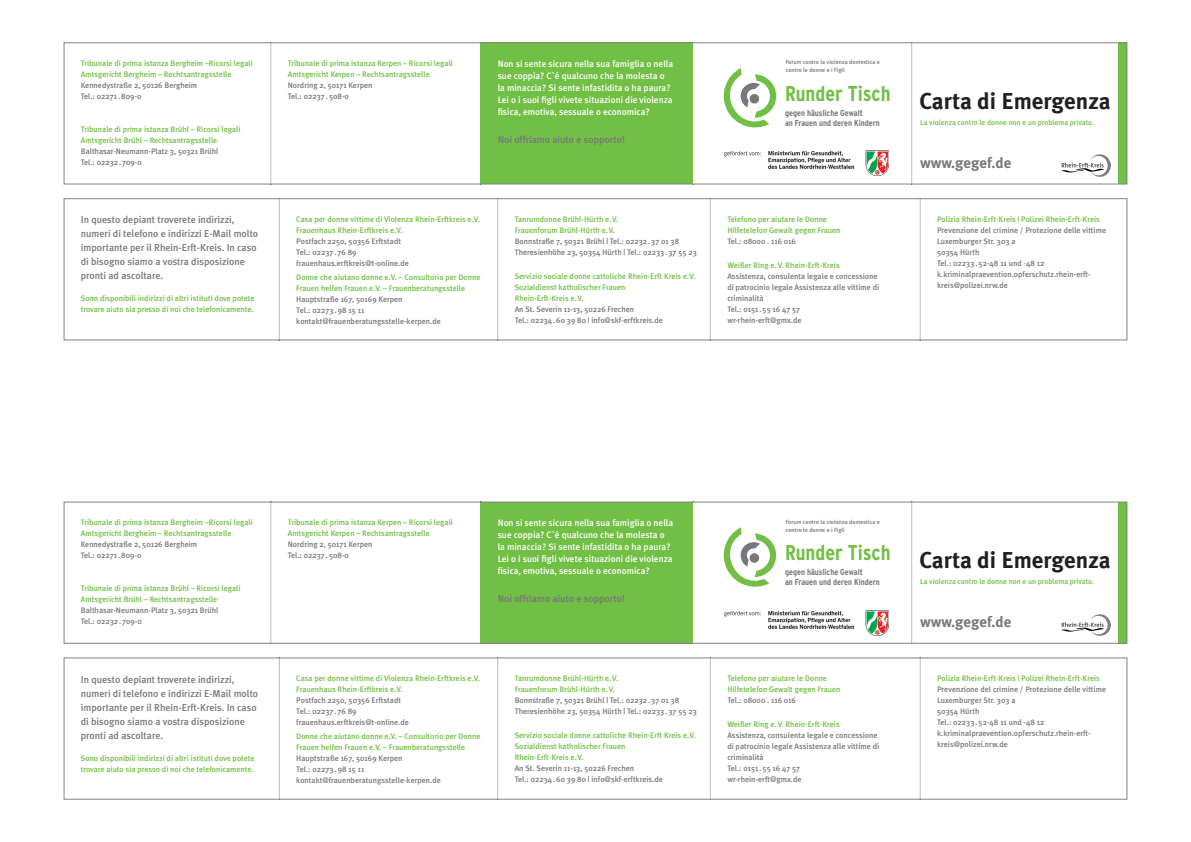
<style>
.page{position:relative;width:1191px;height:842px;background:#fff}
.page>*{position:absolute;margin:0;border:0;box-sizing:border-box;transform-origin:0 0}
.t1{font:700 23px "Meta Plus";color:#231f20}
.t2{font:700 condensed 21.4px "Interstate";color:#71bf44}
.t3{font:700 15px "Meta Plus";color:#76787b}
.t4{font:500 10px/14px "Meta Plus";color:#76787b}
.t5{font:500 9.3px/12px "Meta Plus";color:#fff}
.t6{font:700 condensed 8.7px/10.4px "Interstate";color:#76787b}
.t7{font:500 8px/11px "Meta Plus";color:#71bf44}
.t8{font:500 8px/11px "Meta Plus";color:#76787b}
.t9{font:500 7.5px "Meta Plus";color:#71bf44}
.t10{font:500 6px/8px "Meta Plus";color:#76787b}
</style>
<div class="page">
<hr style="left:270px;top:43px;width:1px;height:141px;background:#bcbdc0">
<hr style="left:911px;top:43px;width:1px;height:141px;background:#bcbdc0">
<svg style="left:723px;top:68px;width:53px;height:60px"></svg>
<img style="left:1062px;top:155px;width:48px;height:21px">
<div style="left:480px;top:43px;width:213px;height:141px;background:#71bf44"></div>
<img style="left:724px;top:151px;width:165px;height:25px">
<div style="left:1118px;top:43px;width:9px;height:141px;background:#71bf44"></div>
<div style="left:64px;top:43px;width:1063px;height:141px;border:1px solid #808285"></div>
<hr style="left:270px;top:502px;width:1px;height:141px;background:#bcbdc0">
<hr style="left:911px;top:502px;width:1px;height:141px;background:#bcbdc0">
<svg style="left:723px;top:527px;width:53px;height:60px"></svg>
<img style="left:1062px;top:614px;width:48px;height:21px">
<div style="left:480px;top:502px;width:213px;height:141px;background:#71bf44"></div>
<img style="left:724px;top:610px;width:165px;height:25px">
<div style="left:1118px;top:502px;width:9px;height:141px;background:#71bf44"></div>
<div style="left:64px;top:502px;width:1063px;height:141px;border:1px solid #808285"></div>
<hr style="left:279px;top:198px;width:1px;height:142px;background:#bcbdc0">
<hr style="left:497px;top:198px;width:1px;height:142px;background:#bcbdc0">
<hr style="left:710px;top:198px;width:1px;height:142px;background:#bcbdc0">
<hr style="left:920px;top:198px;width:1px;height:142px;background:#bcbdc0">
<div style="left:64px;top:198px;width:1063px;height:142px;border:1px solid #808285"></div>
<hr style="left:279px;top:658px;width:1px;height:141px;background:#bcbdc0">
<hr style="left:497px;top:658px;width:1px;height:141px;background:#bcbdc0">
<hr style="left:710px;top:658px;width:1px;height:141px;background:#bcbdc0">
<hr style="left:920px;top:658px;width:1px;height:141px;background:#bcbdc0">
<p class="t10" style="left:785px;top:58px;width:96px">Forum contro la violenza domestica e contro le donne e i Figli</p>
<p class="t7" style="left:81px;top:57px;width:174px">Tribunale di prima istanza Bergheim –Ricorsi legali<br>Amtsgericht Bergheim – Rechtsantragsstelle</p>
<p class="t8" style="left:81px;top:79px;width:118px">Kennedystraße 2, 50126 Bergheim<br>Tel.: 02271 .809-0</p>
<p class="t7" style="left:81px;top:123px;width:161px">Tribunale di prima istanza Brühl – Ricorsi legali<br>Amtsgericht Brühl – Rechtsantragsstelle</p>
<p class="t8" style="left:81px;top:145px;width:139px">Balthasar-Neumann-Platz 3, 50321 Brühl<br>Tel.: 02232. 709-0</p>
<h3 class="t3" style="left:920px;top:154px;width:93px">www.gegef.de</h3>
<p class="t7" style="left:288px;top:57px;width:167px">Tribunale di prima istanza Kerpen – Ricorsi legali<br>Amtsgericht Kerpen – Rechtsantragsstelle</p>
<p class="t8" style="left:288px;top:79px;width:86px">Nordring 2, 50171 Kerpen<br>Tel.: 02237 .508-0</p>
<p class="t5" style="left:497px;top:58px;width:177px">Non si sente sicura nella sua famiglia o nella sue coppia? C`é qualcuno che la molesta o la minaccia? Si sente infastidita o ha paura?<br>Lei o i suoi figli vivete situazioni die violenza fisica, emotiva, sessuale o economica?</p>
<p class="t4" style="left:497px;top:132px;width:129px">Noi offriamo aiuto e sopporto!</p>
<h2 class="t2" style="left:785px;top:81px;width:107px">Runder Tisch</h2>
<p class="t6" style="left:785px;top:107px;width:96px">gegen häusliche Gewalt<br>an Frauen und deren Kindern</p>
<h1 class="t1" style="left:919px;top:88px;width:193px">Carta di Emergenza</h1>
<p class="t9" style="left:920px;top:118px;width:175px">La violenza contro le donne non e un problema privato.</p>
<p class="t4" style="left:81px;top:213px;width:179px">In questo depiant troverete indirizzi, numeri di telefono e indirizzi E-Mail molto importante per il Rhein-Erft-Kreis. In caso di bisogno siamo a vostra disposizione pronti ad ascoltare.</p>
<p class="t7" style="left:81px;top:293px;width:175px">Sono disponibili indirizzi di altri istituti dove potete trovare aiuto sia presso di noi che telefonicamente.</p>
<p class="t7" style="left:296px;top:213px;width:185px">Casa per donne vittime di Violenza Rhein-Erftkreis e.V.<br>Frauenhaus Rhein-Erftkreis e.V.</p>
<p class="t8" style="left:296px;top:235px;width:114px">Postfach 2250, 50356 Erftstadt<br>Tel.: 02237 . 76 89 frauenhaus.erftkreis@t-online.de</p>
<p class="t7" style="left:296px;top:271px;width:186px">Donne che aiutano donne e.V. – Consultorio per Donne<br>Frauen helfen Frauen e.V. – Frauenberatungsstelle</p>
<p class="t8" style="left:296px;top:293px;width:146px">Hauptstraße 167, 50169 Kerpen<br>Tel.: 02273.98 15 11 kontakt@frauenberatungsstelle-kerpen.de</p>
<p class="t7" style="left:514px;top:213px;width:105px">Tanrumdonne Brühl-Hürth e.V.<br>Frauenforum Brühl-Hürth e.V.</p>
<p class="t8" style="left:514px;top:235px;width:184px">Bonnstraße 7, 50321 Brühl | Tel.: 02232.37 01 38<br>Theresienhöhe 23, 50354 Hürth | Tel.: 02233.37 55 23</p>
<p class="t7" style="left:514px;top:270px;width:182px">Servizio sociale donne cattoliche Rhein-Erft Kreis e.V.<br>Sozialdienst katholischer Frauen<br>Rhein-Erft-Kreis e.V.</p>
<p class="t8" style="left:514px;top:303px;width:150px">An St. Severin 11-13, 50226 Frechen<br>Tel.: 02234.60 39 80 | info@skf-erftkreis.de</p>
<p class="t7" style="left:727px;top:213px;width:115px">Telefono per aiutare le Donne<br>Hilfetelefon Gewalt gegen Frauen</p>
<p class="t8" style="left:727px;top:235px;width:70px">Tel.: 08000 . 116 016</p>
<p class="t7" style="left:727px;top:259px;width:114px">Weißer Ring e.V. Rhein-Erft-Kreis</p>
<p class="t8" style="left:727px;top:270px;width:153px">Assistenza, consulenta legale e concessione di patrocinio legale Assistenza alle vittime di criminalità<br>Tel.: 0151 .55 16 47 57<br>wr-rhein-erft@gmx.de</p>
<p class="t7" style="left:937px;top:213px;width:164px">Polizia Rhein-Erft-Kreis | Polizei Rhein-Erft-Kreis</p>
<p class="t8" style="left:937px;top:224px;width:170px">Prevenzione del crimine / Protezione delle vittime<br>Luxemburger Str. 303 a<br>50354 Hürth<br>Tel.: 02233.52-48 11 und -48 12 k.kriminalpraevention.opferschutz.rhein-erft&shy;kreis@polizei.nrw.de</p>
<p class="t10" style="left:785px;top:517px;width:96px">Forum contro la violenza domestica e contro le donne e i Figli</p>
<p class="t7" style="left:81px;top:517px;width:174px">Tribunale di prima istanza Bergheim –Ricorsi legali<br>Amtsgericht Bergheim – Rechtsantragsstelle</p>
<p class="t8" style="left:81px;top:539px;width:118px">Kennedystraße 2, 50126 Bergheim<br>Tel.: 02271 .809-0</p>
<p class="t7" style="left:81px;top:583px;width:161px">Tribunale di prima istanza Brühl – Ricorsi legali<br>Amtsgericht Brühl – Rechtsantragsstelle</p>
<p class="t8" style="left:81px;top:605px;width:139px">Balthasar-Neumann-Platz 3, 50321 Brühl<br>Tel.: 02232. 709-0</p>
<h3 class="t3" style="left:920px;top:613px;width:93px">www.gegef.de</h3>
<p class="t7" style="left:288px;top:517px;width:167px">Tribunale di prima istanza Kerpen – Ricorsi legali<br>Amtsgericht Kerpen – Rechtsantragsstelle</p>
<p class="t8" style="left:288px;top:539px;width:86px">Nordring 2, 50171 Kerpen<br>Tel.: 02237 .508-0</p>
<p class="t5" style="left:497px;top:517px;width:177px">Non si sente sicura nella sua famiglia o nella sue coppia? C`é qualcuno che la molesta o la minaccia? Si sente infastidita o ha paura?<br>Lei o i suoi figli vivete situazioni die violenza fisica, emotiva, sessuale o economica?</p>
<p class="t4" style="left:497px;top:591px;width:129px">Noi offriamo aiuto e sopporto!</p>
<h2 class="t2" style="left:785px;top:541px;width:107px">Runder Tisch</h2>
<p class="t6" style="left:785px;top:567px;width:96px">gegen häusliche Gewalt<br>an Frauen und deren Kindern</p>
<h1 class="t1" style="left:919px;top:547px;width:193px">Carta di Emergenza</h1>
<p class="t9" style="left:920px;top:577px;width:175px">La violenza contro le donne non e un problema privato.</p>
<p class="t4" style="left:81px;top:672px;width:179px">In questo depiant troverete indirizzi, numeri di telefono e indirizzi E-Mail molto importante per il Rhein-Erft-Kreis. In caso di bisogno siamo a vostra disposizione pronti ad ascoltare.</p>
<p class="t7" style="left:81px;top:752px;width:175px">Sono disponibili indirizzi di altri istituti dove potete trovare aiuto sia presso di noi che telefonicamente.</p>
<p class="t7" style="left:296px;top:673px;width:185px">Casa per donne vittime di Violenza Rhein-Erftkreis e.V.<br>Frauenhaus Rhein-Erftkreis e.V.</p>
<p class="t8" style="left:296px;top:695px;width:114px">Postfach 2250, 50356 Erftstadt<br>Tel.: 02237 . 76 89 frauenhaus.erftkreis@t-online.de</p>
<p class="t7" style="left:296px;top:731px;width:186px">Donne che aiutano donne e.V. – Consultorio per Donne<br>Frauen helfen Frauen e.V. – Frauenberatungsstelle</p>
<p class="t8" style="left:296px;top:753px;width:146px">Hauptstraße 167, 50169 Kerpen<br>Tel.: 02273.98 15 11 kontakt@frauenberatungsstelle-kerpen.de</p>
<p class="t7" style="left:514px;top:673px;width:105px">Tanrumdonne Brühl-Hürth e.V.<br>Frauenforum Brühl-Hürth e.V.</p>
<p class="t8" style="left:514px;top:695px;width:184px">Bonnstraße 7, 50321 Brühl | Tel.: 02232.37 01 38<br>Theresienhöhe 23, 50354 Hürth | Tel.: 02233.37 55 23</p>
<p class="t7" style="left:514px;top:730px;width:182px">Servizio sociale donne cattoliche Rhein-Erft Kreis e.V.<br>Sozialdienst katholischer Frauen<br>Rhein-Erft-Kreis e.V.</p>
<p class="t8" style="left:514px;top:763px;width:150px">An St. Severin 11-13, 50226 Frechen<br>Tel.: 02234.60 39 80 | info@skf-erftkreis.de</p>
<p class="t7" style="left:727px;top:673px;width:115px">Telefono per aiutare le Donne<br>Hilfetelefon Gewalt gegen Frauen</p>
<p class="t8" style="left:727px;top:695px;width:70px">Tel.: 08000 . 116 016</p>
<p class="t7" style="left:727px;top:719px;width:114px">Weißer Ring e.V. Rhein-Erft-Kreis</p>
<p class="t8" style="left:727px;top:730px;width:153px">Assistenza, consulenta legale e concessione di patrocinio legale Assistenza alle vittime di criminalità<br>Tel.: 0151 .55 16 47 57<br>wr-rhein-erft@gmx.de</p>
<p class="t7" style="left:937px;top:673px;width:164px">Polizia Rhein-Erft-Kreis | Polizei Rhein-Erft-Kreis</p>
<p class="t8" style="left:937px;top:684px;width:170px">Prevenzione del crimine / Protezione delle vittime<br>Luxemburger Str. 303 a<br>50354 Hürth<br>Tel.: 02233.52-48 11 und -48 12 k.kriminalpraevention.opferschutz.rhein-erft&shy;kreis@polizei.nrw.de</p>
</div>
